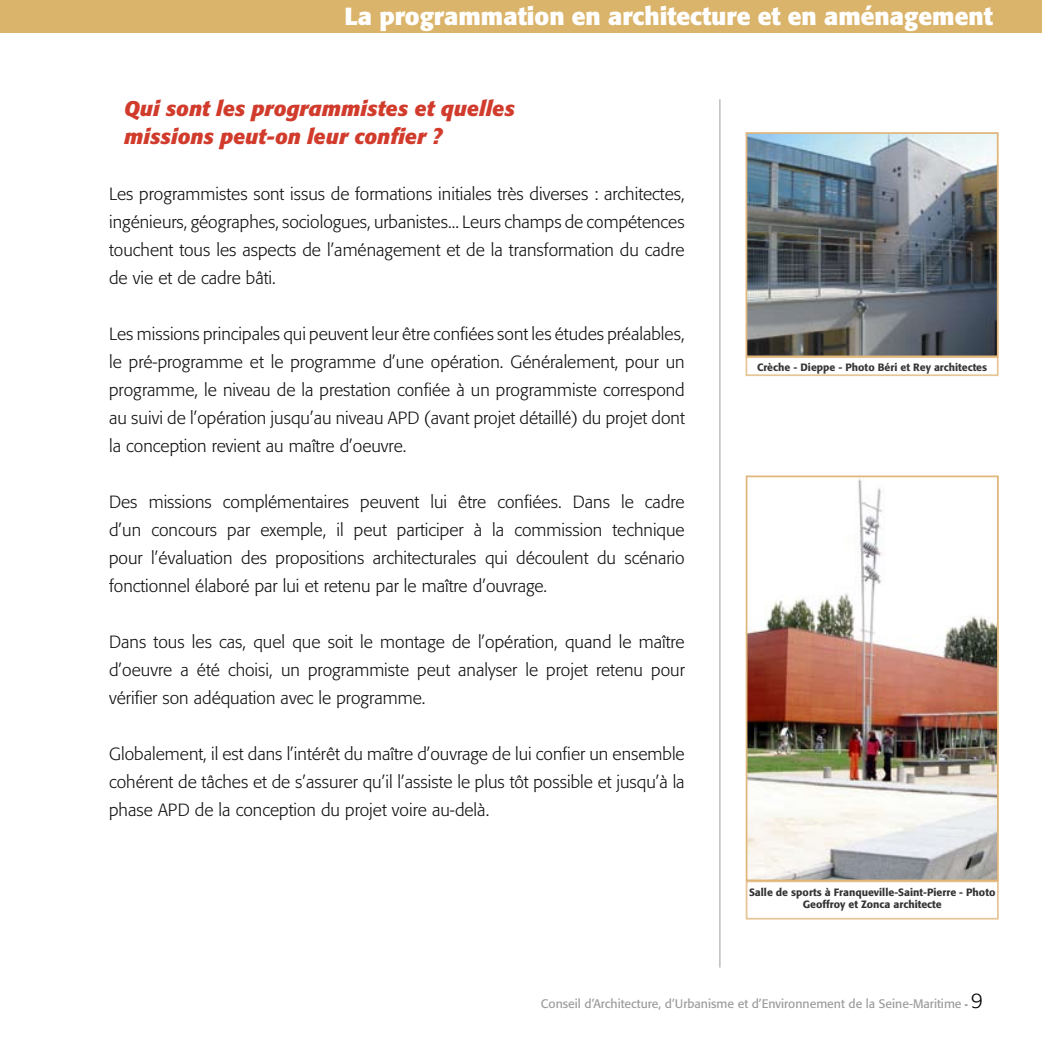
<style>
.page{position:relative;width:1042px;height:1042px;background:#fff}
.page>*{position:absolute;margin:0;border:0;box-sizing:border-box;transform-origin:0 0}
.t1{font:700 24.5px "Formata";color:#fff}
.t2{font:italic 700 21px/28px "Formata";color:#ce2d1d}
.t3{font:300 17.5px/28px "Formata";color:#000;text-align:justify}
.t4{font:12.25px "Formata";color:#9c9d9f}
.t5{font:500 10.5px/12.6px "Formata";color:#000;text-align:center}
.s1{font-weight:300;font-size:10.5px;color:#000}
.s2{font-weight:300;font-size:21px;color:#000}
</style>
<div class="page">
<hr style="left:719px;top:99px;width:1px;height:868px;background:#9c9d9f">
<div style="left:0;top:0;width:1042px;height:33px;background:#dbb46b"></div>
<img style="left:748px;top:135px;width:247px;height:219px">
<div style="left:745px;top:132px;width:253px;height:225px;border:2px solid #e0b67b"></div>
<div style="left:745px;top:356px;width:253px;height:20px;border:2px solid #e0b67b"></div>
<img style="left:749px;top:478px;width:247px;height:400px">
<div style="left:746px;top:475px;width:253px;height:406px;border:2px solid #e0b67b"></div>
<div style="left:746px;top:880px;width:253px;height:39px;border:2px solid #e0b67b"></div>
<h1 class="t1" style="left:345px;top:1px;width:650px">La programmation en architecture et en aménagement</h1>
<p class="t2" style="left:124px;top:94px;width:392px">Qui sont les programmistes et quelles missions peut-on leur confier ?</p>
<p class="t3" style="left:109px;top:180px;width:577px">Les programmistes sont issus de formations initiales très diverses : architectes, ingénieurs, géographes, sociologues, urbanistes... Leurs champs de compétences touchent tous les aspects de l’aménagement et de la transformation du cadre de vie et de cadre bâti.</p>
<p class="t3" style="left:109px;top:320px;width:577px">Les missions principales qui peuvent leur être confiées sont les études préalables, le pré-programme et le programme d’une opération. Généralement, pour un programme, le niveau de la prestation confiée à un programmiste correspond au suivi de l’opération jusqu’au niveau APD (avant projet détaillé) du projet dont la conception revient au maître d’oeuvre.</p>
<p class="t3" style="left:109px;top:488px;width:577px">Des missions complémentaires peuvent lui être confiées. Dans le cadre d’un concours par exemple, il peut participer à la commission technique pour l’évaluation des propositions architecturales qui découlent du scénario fonctionnel élaboré par lui et retenu par le maître d’ouvrage.</p>
<p class="t3" style="left:109px;top:628px;width:577px">Dans tous les cas, quel que soit le montage de l’opération, quand le maître d’oeuvre a été choisi, un programmiste peut analyser le projet retenu pour vérifier son adéquation avec le programme.</p>
<p class="t3" style="left:109px;top:740px;width:577px">Globalement, il est dans l’intérêt du maître d’ouvrage de lui confier un ensemble cohérent de tâches et de s’assurer qu’il l’assiste le plus tôt possible et jusqu’à la phase APD de la conception du projet voire au-delà.</p>
<p class="t5" style="left:757px;top:361px;width:232px">Crèche - Dieppe - Photo Béri et Rey architectes</p>
<p class="t5" style="left:749px;top:885px;width:248px">Salle de sports à Franqueville-Saint-Pierre - Photo<br>Geoffroy et Zonca architecte</p>
<p class="t4" style="left:541px;top:996px;width:444px">Conseil d’Architecture, d’Urbanisme et d’Environnement de la Seine-Maritime <span class="s1">-</span> <span class="s2">9</span></p>
</div>
